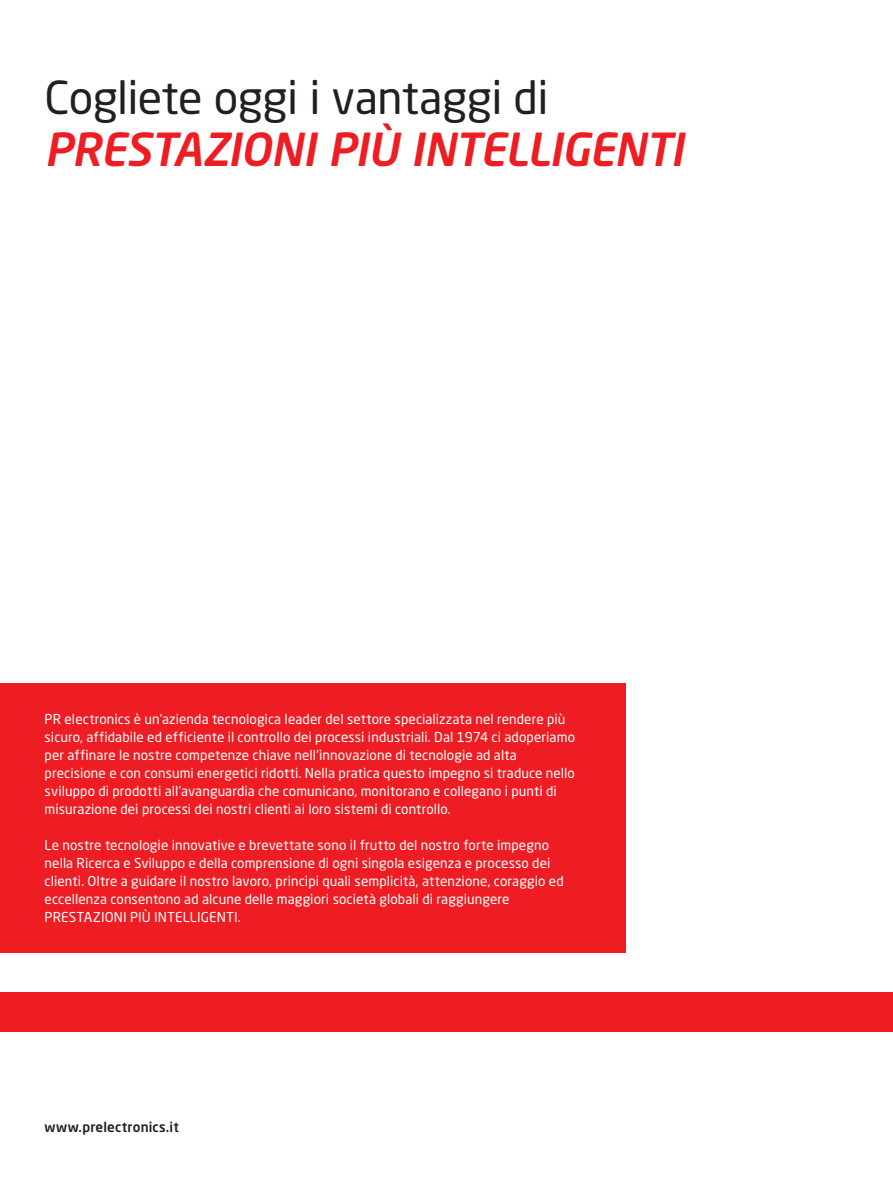
<style>
.page{position:relative;width:893px;height:1191px;background:#fff}
.page>*{position:absolute;margin:0;border:0;box-sizing:border-box;transform-origin:0 0}
.t1{font:italic 500 45px "Neo Sans Pro";letter-spacing:-.02em;color:#ee1d23}
.t2{font:45px "Neo Sans Pro";letter-spacing:-.015em;color:#231f20}
.t3{font:13.5px/18px "Neo Sans Pro";letter-spacing:.005em;color:#fff}
.t4{font:500 13.5px "Neo Sans Pro";letter-spacing:.015em;color:#231f20}
</style>
<div class="page">
<div style="left:0;top:992px;width:893px;height:40px;background:#ee1d23"></div>
<div style="left:0;top:683px;width:625px;height:269px;background:#ee1d23"></div>
<h1 class="t2" style="left:45px;top:70px;width:505px">Cogliete oggi i vantaggi di</h1>
<h1 class="t1" style="left:45px;top:121px;width:640px">PRESTAZIONI PIÙ INTELLIGENTI</h1>
<p class="t3" style="left:45px;top:710px;width:532px">PR electronics è un’azienda tecnologica leader del settore specializzata nel rendere più sicuro, affidabile ed efficiente il controllo dei processi industriali. Dal 1974 ci adoperiamo per affinare le nostre competenze chiave nell’innovazione di tecnologie ad alta precisione e con consumi energetici ridotti. Nella pratica questo impegno si traduce nello sviluppo di prodotti all’avanguardia che comunicano, monitorano e collegano i punti di misurazione dei processi dei nostri clienti ai loro sistemi di controllo.</p>
<p class="t3" style="left:45px;top:836px;width:520px">Le nostre tecnologie innovative e brevettate sono il frutto del nostro forte impegno nella Ricerca e Sviluppo e della comprensione di ogni singola esigenza e processo dei clienti. Oltre a guidare il nostro lavoro, principi quali semplicità, attenzione, coraggio ed eccellenza consentono ad alcune delle maggiori società globali di raggiungere PRESTAZIONI PIÙ INTELLIGENTI.</p>
<p class="t4" style="left:45px;top:1118px;width:136px">www.prelectronics.it</p>
</div>
